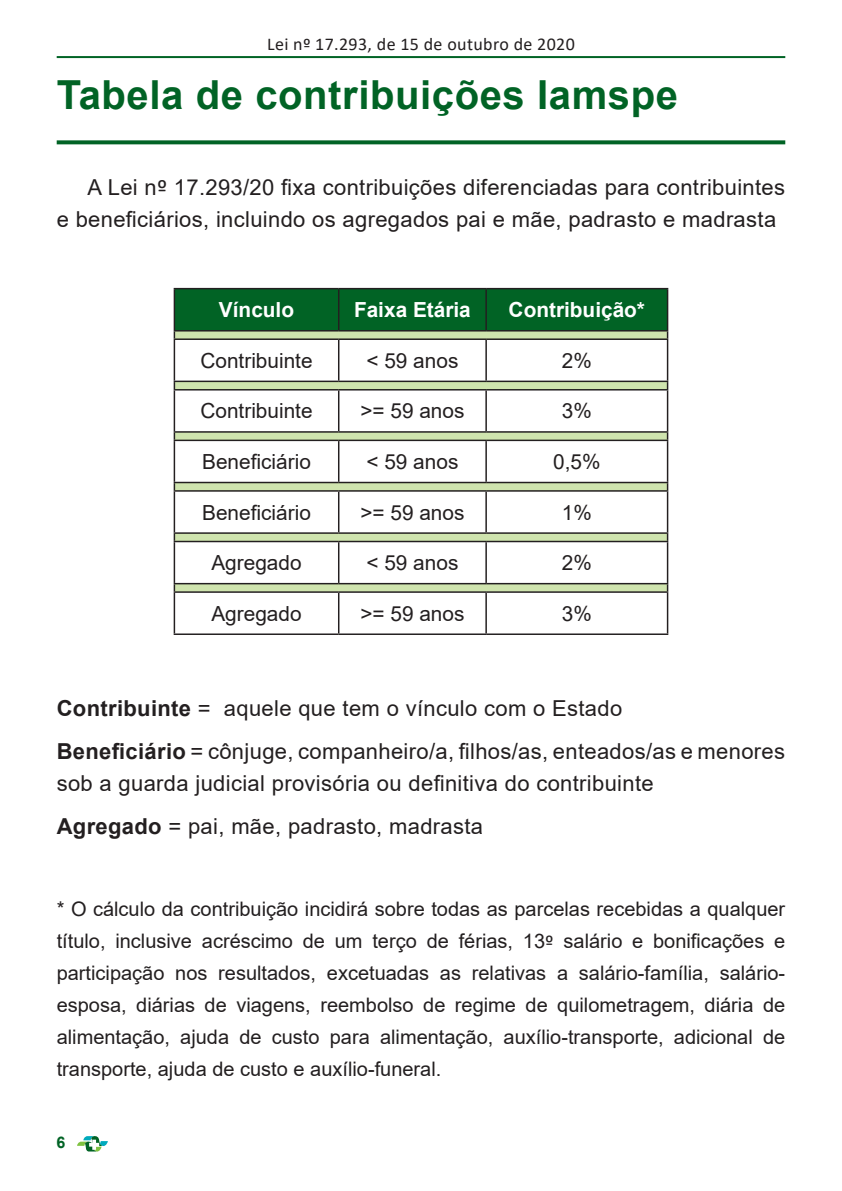
<style>
.page{position:relative;width:842px;height:1191px;background:#fff}
.page>*{position:absolute;margin:0;border:0;box-sizing:border-box;transform-origin:0 0}
.t1{font:700 40px "Arial";letter-spacing:.015em;color:#016325}
.t2{font:22px/32px "Arial";letter-spacing:.015em;color:#231f20}
.t3{font:20.8px "Arial";color:#231f20}
.t4{font:700 20.8px "Arial";color:#fff}
.t5{font:20px/32px "Arial";color:#231f20;text-align:justify}
.t6{font:18px "Calibri";letter-spacing:.02em;color:#231f20}
.t7{font:700 16px "Arial";color:#016325}
.s1{font-family:"Calibri";font-size:24px}
.s2{font-weight:700}
.s3{font-family:"Calibri"}
</style>
<div class="page">
<svg style="left:77px;top:1136px;width:31px;height:15px"></svg>
<hr style="left:57px;top:56px;width:728px;height:2px;background:#016325">
<div style="left:174px;top:381px;width:494px;height:9px;background:#cfe4ae"></div>
<div style="left:174px;top:432px;width:494px;height:8px;background:#cfe4ae"></div>
<div style="left:174px;top:482px;width:494px;height:9px;background:#cfe4ae"></div>
<div style="left:174px;top:533px;width:494px;height:8px;background:#cfe4ae"></div>
<div style="left:174px;top:583px;width:494px;height:9px;background:#cfe4ae"></div>
<hr style="left:174px;top:288px;width:165px;height:1px;background:#231f20">
<hr style="left:339px;top:288px;width:147px;height:1px;background:#231f20">
<hr style="left:486px;top:288px;width:182px;height:1px;background:#231f20">
<svg style="left:174px;top:289px;width:494px;height:49px;background:#1d7036"></svg>
<hr style="left:174px;top:338px;width:165px;height:2px;background:#231f20">
<hr style="left:174px;top:340px;width:1px;height:40px;background:#231f20">
<hr style="left:339px;top:338px;width:147px;height:2px;background:#231f20">
<hr style="left:338px;top:340px;width:1px;height:40px;background:#231f20">
<hr style="left:486px;top:338px;width:182px;height:2px;background:#231f20">
<hr style="left:485px;top:340px;width:2px;height:40px;background:#231f20">
<hr style="left:667px;top:340px;width:1px;height:40px;background:#231f20">
<hr style="left:174px;top:380px;width:165px;height:2px;background:#231f20">
<hr style="left:339px;top:380px;width:147px;height:2px;background:#231f20">
<hr style="left:486px;top:380px;width:182px;height:2px;background:#231f20">
<hr style="left:174px;top:389px;width:165px;height:1px;background:#231f20">
<hr style="left:174px;top:390px;width:1px;height:41px;background:#231f20">
<hr style="left:339px;top:389px;width:147px;height:1px;background:#231f20">
<hr style="left:338px;top:390px;width:1px;height:41px;background:#231f20">
<hr style="left:486px;top:389px;width:182px;height:1px;background:#231f20">
<hr style="left:485px;top:390px;width:2px;height:41px;background:#231f20">
<hr style="left:667px;top:390px;width:1px;height:41px;background:#231f20">
<hr style="left:174px;top:431px;width:165px;height:2px;background:#231f20">
<hr style="left:339px;top:431px;width:147px;height:2px;background:#231f20">
<hr style="left:486px;top:431px;width:182px;height:2px;background:#231f20">
<hr style="left:174px;top:439px;width:165px;height:2px;background:#231f20">
<hr style="left:174px;top:441px;width:1px;height:41px;background:#231f20">
<hr style="left:339px;top:439px;width:147px;height:2px;background:#231f20">
<hr style="left:338px;top:441px;width:1px;height:41px;background:#231f20">
<hr style="left:486px;top:439px;width:182px;height:2px;background:#231f20">
<hr style="left:485px;top:441px;width:2px;height:41px;background:#231f20">
<hr style="left:667px;top:441px;width:1px;height:41px;background:#231f20">
<hr style="left:174px;top:482px;width:165px;height:1px;background:#231f20">
<hr style="left:339px;top:482px;width:147px;height:1px;background:#231f20">
<hr style="left:486px;top:482px;width:182px;height:1px;background:#231f20">
<hr style="left:174px;top:490px;width:165px;height:2px;background:#231f20">
<hr style="left:174px;top:492px;width:1px;height:40px;background:#231f20">
<hr style="left:339px;top:490px;width:147px;height:2px;background:#231f20">
<hr style="left:338px;top:492px;width:1px;height:40px;background:#231f20">
<hr style="left:486px;top:490px;width:182px;height:2px;background:#231f20">
<hr style="left:485px;top:492px;width:2px;height:40px;background:#231f20">
<hr style="left:667px;top:492px;width:1px;height:40px;background:#231f20">
<hr style="left:174px;top:532px;width:165px;height:2px;background:#231f20">
<hr style="left:339px;top:532px;width:147px;height:2px;background:#231f20">
<hr style="left:486px;top:532px;width:182px;height:2px;background:#231f20">
<hr style="left:174px;top:541px;width:165px;height:1px;background:#231f20">
<hr style="left:174px;top:542px;width:1px;height:41px;background:#231f20">
<hr style="left:339px;top:541px;width:147px;height:1px;background:#231f20">
<hr style="left:338px;top:542px;width:1px;height:41px;background:#231f20">
<hr style="left:486px;top:541px;width:182px;height:1px;background:#231f20">
<hr style="left:485px;top:542px;width:2px;height:41px;background:#231f20">
<hr style="left:667px;top:542px;width:1px;height:41px;background:#231f20">
<hr style="left:174px;top:583px;width:165px;height:1px;background:#231f20">
<hr style="left:339px;top:583px;width:147px;height:1px;background:#231f20">
<hr style="left:486px;top:583px;width:182px;height:1px;background:#231f20">
<hr style="left:174px;top:591px;width:165px;height:2px;background:#231f20">
<hr style="left:174px;top:593px;width:1px;height:40px;background:#231f20">
<hr style="left:339px;top:591px;width:147px;height:2px;background:#231f20">
<hr style="left:338px;top:593px;width:1px;height:40px;background:#231f20">
<hr style="left:486px;top:591px;width:182px;height:2px;background:#231f20">
<hr style="left:485px;top:593px;width:2px;height:40px;background:#231f20">
<hr style="left:667px;top:593px;width:1px;height:40px;background:#231f20">
<hr style="left:174px;top:633px;width:165px;height:2px;background:#231f20">
<hr style="left:339px;top:633px;width:147px;height:2px;background:#231f20">
<hr style="left:486px;top:633px;width:182px;height:2px;background:#231f20">
<svg style="left:57px;top:140px;width:728px;height:4px;background:#187138"></svg>
<p class="t6" style="left:267px;top:31px;width:309px">Lei nº 17.293, de 15 de outubro de 2020</p>
<p class="t1" style="left:57px;top:66px;width:623px">Tabela de contribuições Iamspe</p>
<p class="t2" style="left:57px;top:171px;width:730px;text-indent:31px">A Lei n<span class="s1">º</span> 17.293/20 fixa contribuições diferenciadas para contribuintes e beneficiários, incluindo os agregados pai e mãe, padrasto e madrasta</p>
<p class="t4" style="left:219px;top:295px;width:77px">Vínculo</p>
<p class="t4" style="left:354px;top:295px;width:118px">Faixa Etária</p>
<p class="t4" style="left:509px;top:295px;width:138px">Contribuição*</p>
<p class="t3" style="left:200px;top:346px;width:114px">Contribuinte</p>
<p class="t3" style="left:366px;top:346px;width:93px">&lt; 59 anos</p>
<p class="t3" style="left:562px;top:346px;width:32px">2%</p>
<p class="t3" style="left:200px;top:397px;width:114px">Contribuinte</p>
<p class="t3" style="left:360px;top:397px;width:106px">&gt;= 59 anos</p>
<p class="t3" style="left:562px;top:397px;width:32px">3%</p>
<p class="t3" style="left:202px;top:447px;width:110px">Beneficiário</p>
<p class="t3" style="left:366px;top:447px;width:93px">&lt; 59 anos</p>
<p class="t3" style="left:553px;top:447px;width:49px">0,5%</p>
<p class="t3" style="left:202px;top:498px;width:110px">Beneficiário</p>
<p class="t3" style="left:360px;top:498px;width:106px">&gt;= 59 anos</p>
<p class="t3" style="left:562px;top:498px;width:32px">1%</p>
<p class="t3" style="left:211px;top:548px;width:92px">Agregado</p>
<p class="t3" style="left:366px;top:548px;width:93px">&lt; 59 anos</p>
<p class="t3" style="left:562px;top:548px;width:32px">2%</p>
<p class="t3" style="left:211px;top:599px;width:92px">Agregado</p>
<p class="t3" style="left:360px;top:599px;width:106px">&gt;= 59 anos</p>
<p class="t3" style="left:562px;top:599px;width:32px">3%</p>
<p class="t2" style="left:57px;top:692px;width:567px"><span class="s2">Contribuinte</span> = aquele que tem o vínculo com o Estado</p>
<p class="t2" style="left:57px;top:735px;width:730px"><span class="s2">Beneficiário</span> = cônjuge, companheiro/a, filhos/as, enteados/as e menores sob a guarda judicial provisória ou definitiva do contribuinte</p>
<p class="t2" style="left:57px;top:810px;width:428px"><span class="s2">Agregado</span> = pai, mãe, padrasto, madrasta</p>
<p class="t5" style="left:57px;top:892px;width:730px">* O cálculo da contribuição incidirá sobre todas as parcelas recebidas a qualquer título, inclusive acréscimo de um terço de férias, 13<span class="s3">º</span> salário e bonificações e participação nos resultados, excetuadas as relativas a salário-família, salário&shy;esposa, diárias de viagens, reembolso de regime de quilometragem, diária de alimentação, ajuda de custo para alimentação, auxílio-transporte, adicional de transporte, ajuda de custo e auxílio-funeral.</p>
<p class="t7" style="left:56px;top:1130px;width:10px">6</p>
</div>
